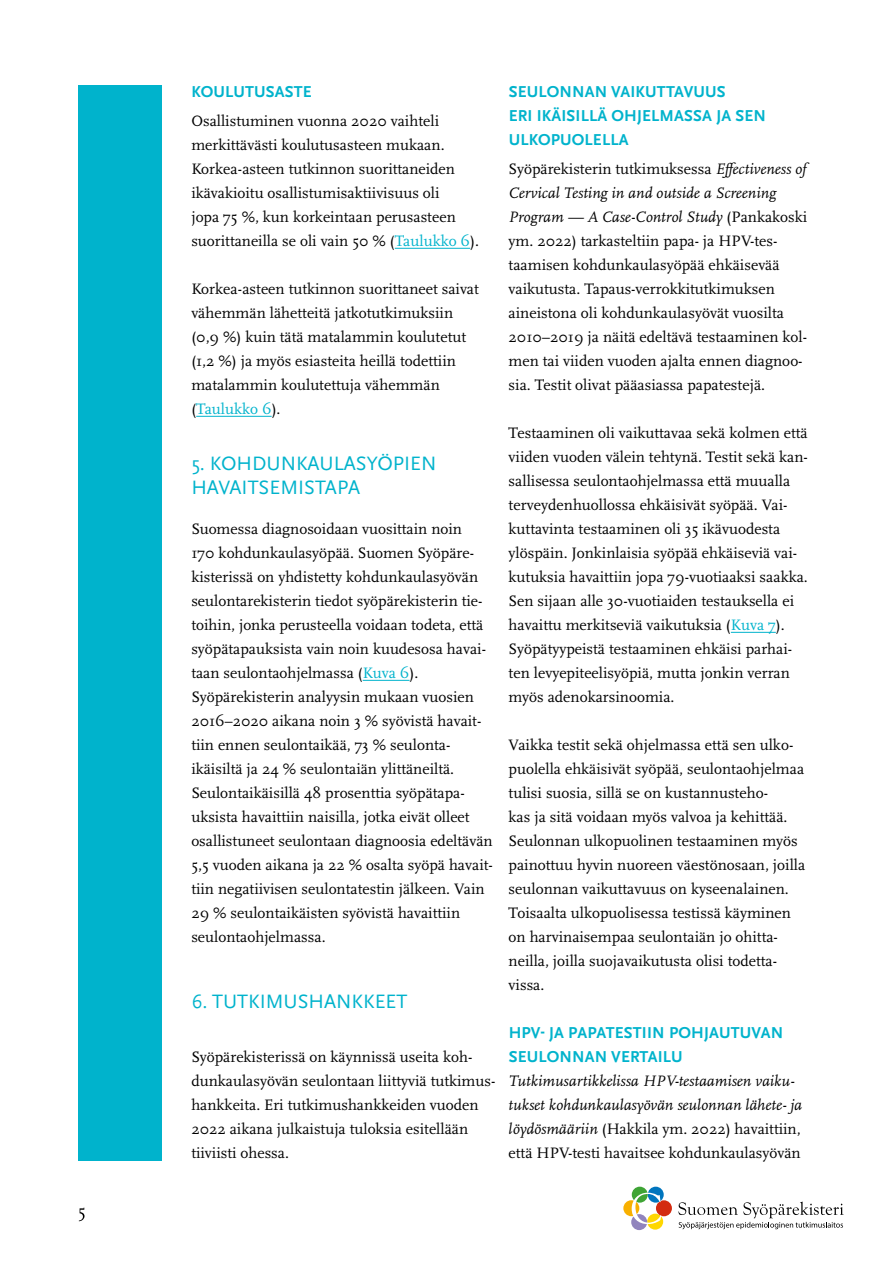
<style>
.page{position:relative;width:893px;height:1263px;background:#fff}
.page>*{position:absolute;margin:0;border:0;box-sizing:border-box;transform-origin:0 0}
.t1{font:20.25px/24px "Scala Sans Pro";color:#00b3cc}
.t2{font:700 16.5px/24px "Scala Sans Pro";letter-spacing:.01em;color:#00b3cc}
.t3{font:15.75px/24px "Scala Pro";color:#000}
.t4{font:italic 15.75px/24px "Scala Pro";color:#000}
.s1{color:#00b3cc}
.s2{font-style:italic}
.s3{font-style:normal}
</style>
<div class="page">
<div style="left:78px;top:85px;width:84px;height:1076px;background:#00b3cc"></div>
<div style="left:647px;top:1213px;width:16px;height:16px;background:#ffd700;border-radius:50%"></div>
<div style="left:656px;top:1200px;width:16px;height:16px;background:#d32b0f;border-radius:50%"></div>
<div style="left:648px;top:1187px;width:16px;height:15px;background:#0075be;border-radius:50%"></div>
<div style="left:632px;top:1187px;width:16px;height:15px;background:#3fa435;border-radius:50%"></div>
<svg style="left:623px;top:1200px;width:16px;height:16px"></svg>
<div style="left:631px;top:1214px;width:16px;height:16px;background:#9184bd;border-radius:50%"></div>
<svg style="left:632px;top:1193px;width:29px;height:31px"></svg>
<svg style="left:678px;top:1201px;width:166px;height:28px"></svg>
<hr style="left:395px;top:248px;width:75px;height:1px;background:#00b3cc">
<hr style="left:196px;top:416px;width:76px;height:1px;background:#00b3cc">
<hr style="left:363px;top:680px;width:47px;height:1px;background:#00b3cc">
<hr style="left:731px;top:632px;width:45px;height:1px;background:#00b3cc">
<svg style="left:79px;top:1207px;width:6px;height:14px"></svg>
<p class="t2" style="left:191px;top:80px;width:122px">KOULUTUSASTE</p>
<p class="t3" style="left:191px;top:109px;width:289px">Osallistuminen vuonna 2020 vaihteli merkittävästi koulutusasteen mukaan.<br>Korkea-asteen tutkinnon suorittaneiden ikävakioitu osallistumisaktiivisuus oli<br>jopa 75 %, kun korkeintaan perusasteen suorittaneilla se oli vain 50 % (<span class="s1">Taulukko 6</span>).</p>
<p class="t3" style="left:191px;top:277px;width:289px">Korkea-asteen tutkinnon suorittaneet saivat vähemmän lähetteitä jatkotutkimuksiin (0,9 %) kuin tätä matalammin koulutetut (1,2 %) ja myös esiasteita heillä todettiin matalammin koulutettuja vähemmän (<span class="s1">Taulukko 6</span>).</p>
<p class="t1" style="left:191px;top:451px;width:247px">5. KOHDUNKAULASYÖPIEN<br>HAVAITSEMISTAPA</p>
<p class="t3" style="left:191px;top:517px;width:303px">Suomessa diagnosoidaan vuosittain noin<br>170 kohdunkaulasyöpää. Suomen Syöpäre&shy;kisterissä on yhdistetty kohdunkaulasyövän seulontarekisterin tiedot syöpärekisterin tie&shy;toihin, jonka perusteella voidaan todeta, että syöpätapauksista vain noin kuudesosa havai&shy;taan seulontaohjelmassa (<span class="s1">Kuva 6</span>).<br>Syöpä rekis terin analyysin mukaan vuosien 2016–2020 aikana noin 3 % syövistä havait&shy;tiin ennen seulontaikää, 73 % seulonta&shy;ikäisiltä ja 24 % seulontaiän ylittäneiltä.<br>Seulontaikäisillä 48 prosenttia syöpätapa&shy;uksista havaittiin naisilla, jotka eivät olleet osallistuneet seulontaan diagnoosia edeltävän 5,5 vuoden aikana ja 22 % osalta syöpä havait&shy;tiin negatiivisen seulontatestin jälkeen. Vain 29 % seulontaikäisten syövistä havaittiin seulontaohjelmassa.</p>
<p class="t1" style="left:191px;top:989px;width:218px">6. TUTKIMUSHANKKEET</p>
<p class="t3" style="left:191px;top:1045px;width:305px">Syöpärekisterissä on käynnissä useita koh&shy;dunkaulasyövän seulontaan liittyviä tutkimus&shy;hankkeita. Eri tutkimushankkeiden vuoden 2022 aikana julkaistuja tuloksia esitellään tiiviisti ohessa.</p>
<p class="t2" style="left:509px;top:80px;width:259px">SEULONNAN VAIKUTTAVUUS<br>ERI IKÄISILLÄ OHJELMASSA JA SEN<br>ULKOPUOLELLA</p>
<p class="t3" style="left:509px;top:157px;width:300px">Syöpärekisterin tutkimuksessa <span class="s2">Effectiveness of Cervical Testing in and outside a Screening Program — A Case-Control Study</span> (Pankakoski ym. 2022) tarkasteltiin papa- ja HPV-tes&shy;taamisen kohdunkaulasyöpää ehkäisevää vaikutusta. Tapaus-verrokkitutkimuksen aineistona oli kohdunkaulasyövät vuosilta 2010–2019 ja näitä edeltävä testaaminen kol&shy;men tai viiden vuoden ajalta ennen diagnoo&shy;sia. Testit olivat pääasiassa papatestejä.</p>
<p class="t3" style="left:509px;top:421px;width:301px">Testaaminen oli vaikuttavaa sekä kolmen että viiden vuoden välein tehtynä. Testit sekä kan&shy;sallisessa seulontaohjelmassa että muualla terveydenhuollossa ehkäisivät syöpää. Vai&shy;kuttavinta testaaminen oli 35 ikävuodesta ylöspäin. Jonkinlaisia syöpää ehkäiseviä vai&shy;kutuksia havaittiin jopa 79-vuotiaaksi saakka.<br>Sen sijaan alle 30-vuotiaiden testauksella ei havaittu merkitseviä vaikutuksia (<span class="s1">Kuva 7</span>).<br>Syöpätyypeistä testaaminen ehkäisi parhai&shy;ten levyepiteelisyöpiä, mutta jonkin verran myös adenokarsinoomia.</p>
<p class="t3" style="left:509px;top:733px;width:298px">Vaikka testit sekä ohjelmassa että sen ulko&shy;puolella ehkäisivät syöpää, seulontaohjelmaa tulisi suosia, sillä se on kustannusteho-<br>kas ja sitä voidaan myös valvoa ja kehittää.<br>Seulonnan ulkopuolinen testaaminen myös painottuu hyvin nuoreen väestönosaan, joilla seulonnan vaikuttavuus on kyseenalainen.<br>Toisaalta ulkopuolisessa testissä käyminen on harvinaisempaa seulontaiän jo ohitta&shy;neilla, joilla suojavaikutusta olisi todetta&shy;vissa.</p>
<p class="t2" style="left:509px;top:1021px;width:276px">HPV- JA PAPATESTIIN POHJAUTUVAN<br>SEULONNAN VERTAILU</p>
<p class="t4" style="left:509px;top:1069px;width:295px">Tutkimusartikkelissa HPV-testaamisen vaiku&shy;tukset kohdunkaulasyövän seulonnan lähete- ja löydösmääriin <span class="s3">(Hakkila ym. 2022) havaittiin, että HPV-testi havaitsee kohdunkaulasyövän</span></p>
</div>
